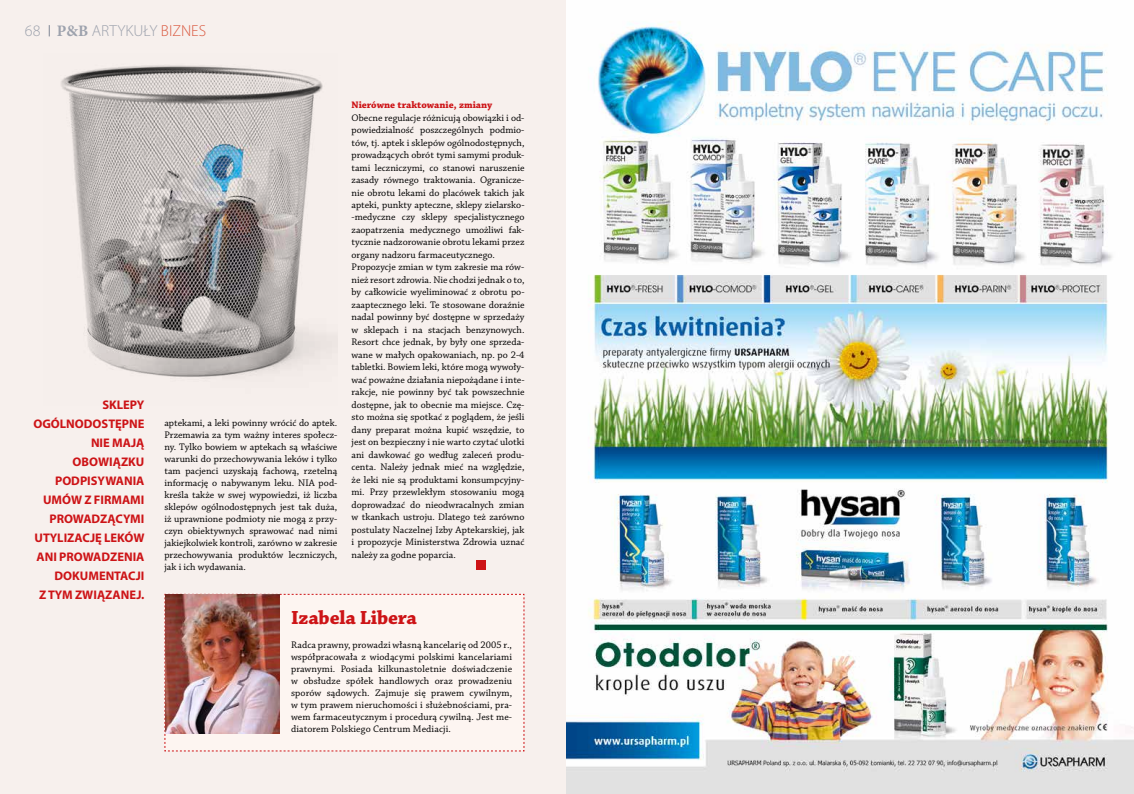
<style>
.page{position:relative;width:1134px;height:794px;background:#fff}
.page>*{position:absolute;margin:0;border:0;box-sizing:border-box;transform-origin:0 0}
.t1{font:700 20px "Chaparral Pro";letter-spacing:-.01em;color:#cd1316}
.t2{font:300 16px "Myriad Pro";color:#9da2ad}
.t3{font:700 12.5px/19px "Myriad Pro";color:#cd1316;text-align:right}
.t4{font:10px/12.5px "Chaparral Pro";color:#000;text-align:justify}
.t5{font:700 10px "Chaparral Pro";color:#cd1316}
.s1{font-family:"Minion Pro";font-weight:700}
.s2{color:#da5a41}
</style>
<div class="page">
<div style="left:0;top:0;width:567px;height:794px;background:#f7f0ed"></div>
<svg style="left:164px;top:593px;width:361px;height:159px"></svg>
<img style="left:165px;top:595px;width:115px;height:138px">
<div style="left:476px;top:561px;width:10px;height:9px;background:#cd1316"></div>
<img style="left:61px;top:65px;width:271px;height:314px">
<img style="left:567px;top:21px;width:567px;height:773px">
<h2 class="t2" style="left:25px;top:21px;width:17px">68</h2>
<h2 class="t2" style="left:57px;top:21px;width:151px"><span class="s1">P&amp;B</span> ARTYKUŁY <span class="s2">BIZNES</span></h2>
<p class="t3" style="left:33px;top:395px;width:113px">SKLEPY<br>OGÓLNODOSTĘPNE<br>NIE MAJĄ<br>OBOWIĄZKU<br>PODPISYWANIA<br>UMÓW Z FIRMAMI<br>PROWADZĄCYMI<br>UTYLIZACJĘ LEKÓW<br>ANI PROWADZENIA<br>DOKUMENTACJI<br>Z TYM ZWIĄZANEJ.</p>
<p class="t4" style="left:164px;top:417px;width:174px;line-height:12px">aptekami, a leki powinny wrócić do aptek.<br>Przemawia za tym ważny interes społecz&shy;ny. Tylko bowiem w aptekach są właściwe warunki do przechowywania leków i tylko tam pacjenci uzyskają fachową, rzetelną informację o nabywanym leku. NIA pod&shy;kreśla także w swej wypowiedzi, iż liczba sklepów ogólnodostępnych jest tak duża, iż uprawnione podmioty nie mogą z przy&shy;czyn obiektywnych sprawować nad nimi jakiejkolwiek kontroli, zarówno w zakresie przechowywania produktów leczniczych, jak i ich wydawania.</p>
<p class="t5" style="left:352px;top:99px;width:142px">Nierówne traktowanie, zmiany</p>
<p class="t4" style="left:352px;top:111px;width:174px;text-align:left">Obecne regulacje różnicują obowiązki i od&shy;powiedzialność poszczególnych podmio&shy;tów, tj. aptek i sklepów ogólnodostępnych, prowadzących obrót tymi samymi produk&shy;tami leczniczymi, co stanowi naruszenie zasady równego traktowania. Ogranicze&shy;nie obrotu lekami do placówek takich jak apteki, punkty apteczne, sklepy zielarsko--medyczne czy sklepy specjalistycznego zaopatrzenia medycznego umożliwi fak&shy;tycznie nadzorowanie obrotu lekami przez organy nadzoru farmaceutycznego.<br>Propozycje zmian w tym zakresie ma rów&shy;nież resort zdrowia. Nie chodzi jednak o to, by całkowicie wyeliminować z obrotu po&shy;zaaptecznego leki. Te stosowane doraźnie nadal powinny być dostępne w sprzedaży w sklepach i na stacjach benzynowych.<br>Resort chce jednak, by były one sprzeda&shy;wane w małych opakowaniach, np. po 2-4 tabletki. Bowiem leki, które mogą wywoły&shy;wać poważne działania niepożądane i inte&shy;rakcje, nie powinny być tak powszechnie dostępne, jak to obecnie ma miejsce. Czę&shy;sto można się spotkać z poglądem, że jeśli dany preparat można kupić wszędzie, to jest on bezpieczny i nie warto czytać ulotki ani dawkować go według zaleceń produ&shy;centa. Należy jednak mieć na względzie, że leki nie są produktami konsumpcyjny&shy;mi. Przy przewlekłym stosowaniu mogą doprowadzać do nieodwracalnych zmian w tkankach ustroju. Dlatego też zarówno postulaty Naczelnej Izby Aptekarskiej, jak i propozycje Ministerstwa Zdrowia uznać należy za godne poparcia.</p>
<h1 class="t1" style="left:291px;top:606px;width:127px">Izabela Libera</h1>
<p class="t4" style="left:291px;top:639px;width:223px;line-height:12px">Radca prawny, prowadzi własną kancelarię od 2005 r., współpracowała z wiodącymi polskimi kancelariami prawnymi. Posiada kilkunastoletnie doświadczenie w obsłudze spółek handlowych oraz prowadzeniu sporów sądowych. Zajmuje się prawem cywilnym, w tym prawem nieruchomości i służebnościami, pra&shy;wem farmaceutycznym i procedurą cywilną. Jest me&shy;diatorem Polskiego Centrum Mediacji.</p>
</div>
